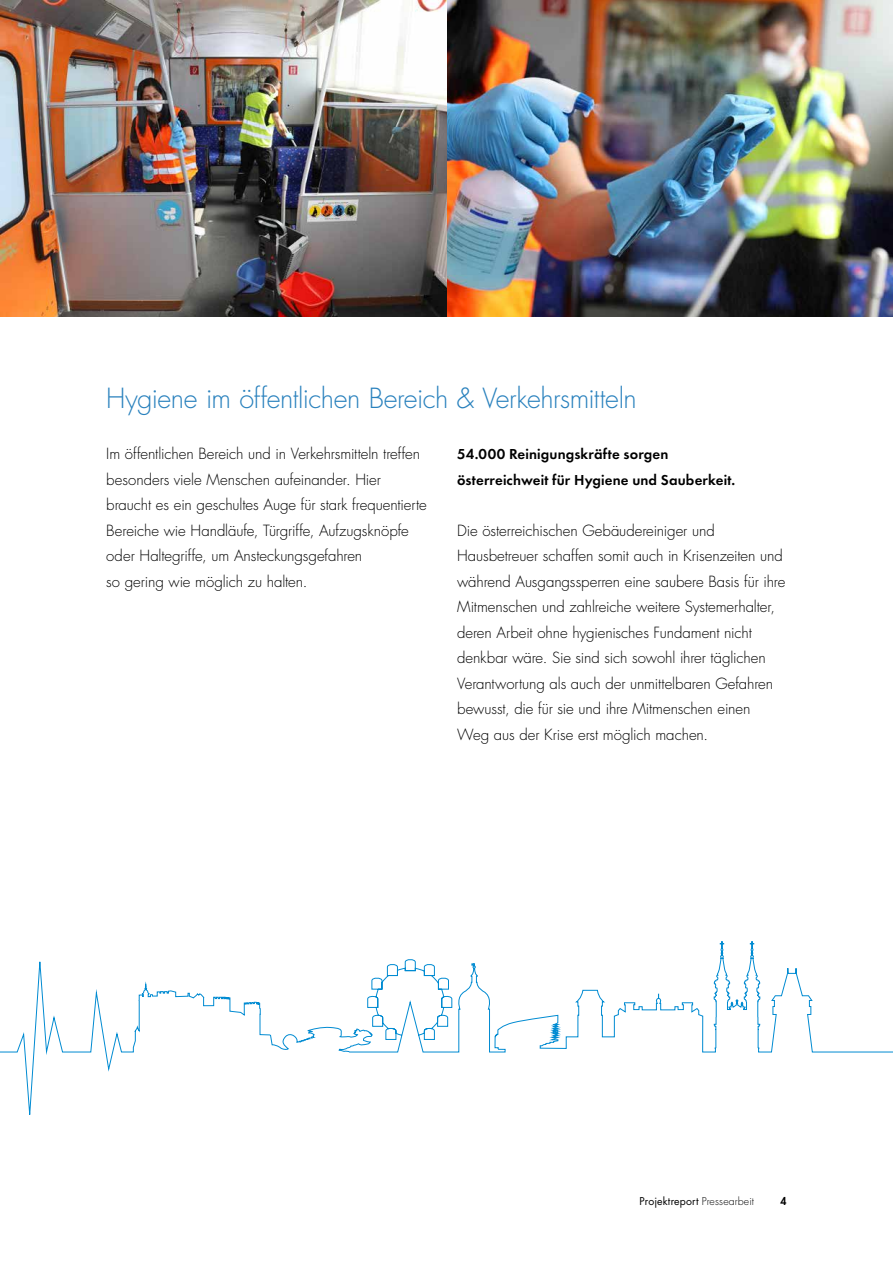
<style>
.page{position:relative;width:893px;height:1263px;background:#fff}
.page>*{position:absolute;margin:0;border:0;box-sizing:border-box;transform-origin:0 0}
.t1{font:300 27px "Futura";letter-spacing:-.02em;color:#2981bd}
.t2{font:300 15px/25.5px "Futura";letter-spacing:-.01em;color:#000}
.t3{font:600 15px/25.5px "Futura T";letter-spacing:.01em;color:#000}
.t4{font:10.5px "Futura";letter-spacing:.015em;color:#000}
.t5{font:800 10.5px "Futura";color:#000}
.s1{font-weight:300}
</style>
<div class="page">
<img style="left:0;top:0;width:893px;height:317px">
<svg style="left:0;top:941px;width:893px;height:174px"></svg>
<h1 class="t1" style="left:106px;top:381px;width:532px">Hygiene im öffentlichen Bereich &amp; Verkehrsmitteln</h1>
<p class="t2" style="left:106px;top:441px;width:322px">Im öffentlichen Bereich und in Verkehrsmitteln treffen besonders viele Menschen aufeinander. Hier braucht es ein geschultes Auge für stark frequentierte Bereiche wie Handläufe, Türgriffe, Aufzugsknöpfe oder Haltegriffe, um Ansteckungsgefahren<br>so gering wie möglich zu halten.</p>
<p class="t3" style="left:457px;top:441px;width:280px">54.000 Reinigungskräfte sorgen österreichweit für Hygiene und Sauberkeit.</p>
<p class="t2" style="left:457px;top:518px;width:330px">Die österreichischen Gebäudereiniger und Hausbetreuer schaffen somit auch in Krisenzeiten und während Ausgangssperren eine saubere Basis für ihre Mitmenschen und zahlreiche weitere Systemerhalter, deren Arbeit ohne hygienisches Fundament nicht denkbar wäre. Sie sind sich sowohl ihrer täglichen Verantwortung als auch der unmittelbaren Gefahren bewusst, die für sie und ihre Mitmenschen einen Weg aus der Krise erst möglich machen.</p>
<p class="t4" style="left:640px;top:1193px;width:116px">Projektreport <span class="s1">Pressearbeit</span></p>
<p class="t5" style="left:781px;top:1194px;width:8px">4</p>
</div>
